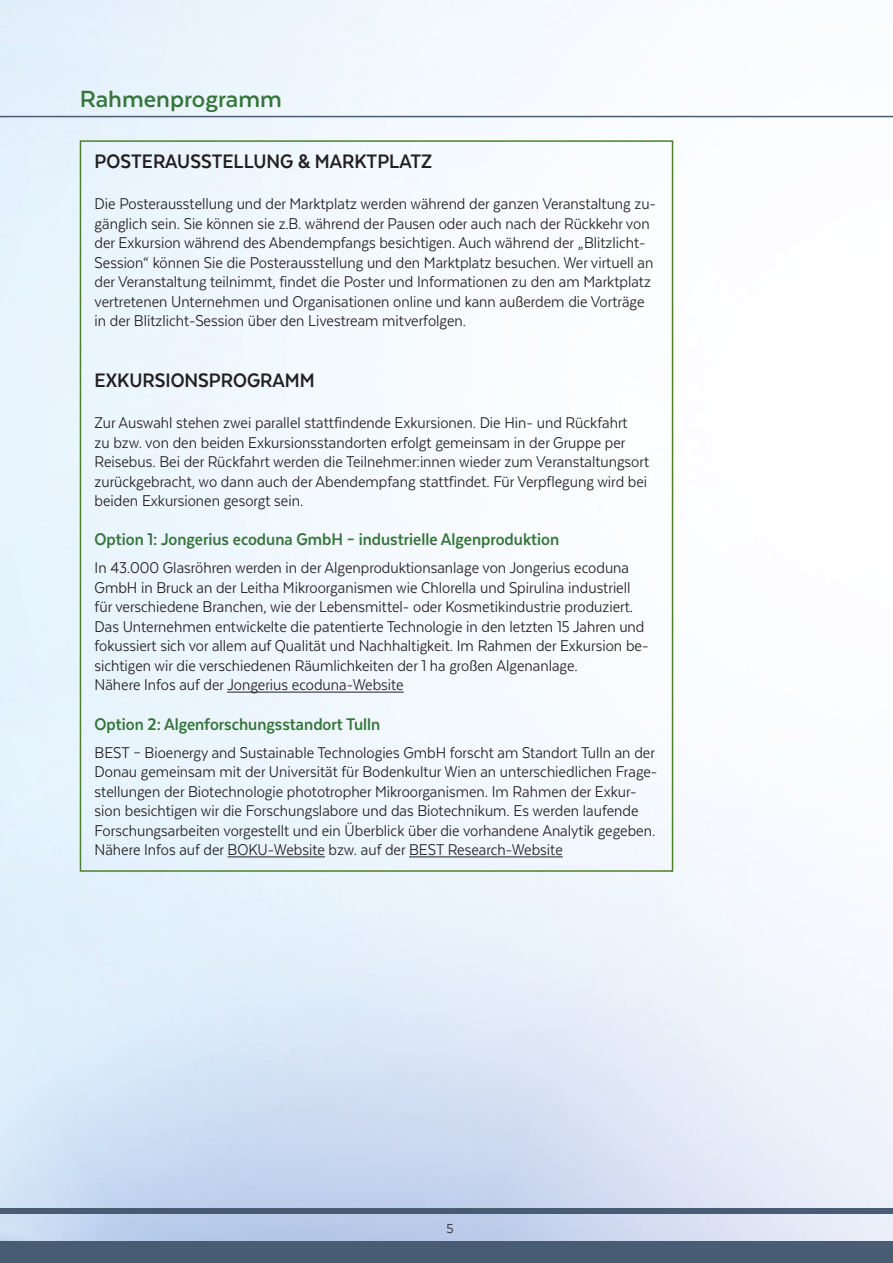
<style>
.page{position:relative;width:893px;height:1263px;background:#fff}
.page>*{position:absolute;margin:0;border:0;box-sizing:border-box;transform-origin:0 0}
.Ü1{font:700 27px "Texta";color:#36753b}
.Ü2{font:700 22.5px "Texta Narrow";color:#231f20}
.Ü3{font:700 19.5px "Texta Narrow";color:#36753b}
.p_Seite2{font:18px/19.5px "Texta Narrow";color:#231f20}
.t1{font:15px "Texta";color:#231f20}
</style>
<div class="page">
<img style="left:0;top:0;width:893px;height:1242px">
<hr style="left:0;top:116px;width:893px;height:1px;background:#485c73">
<div style="left:0;top:1242px;width:893px;height:21px;background:#485c73"></div>
<hr style="left:227px;top:692px;width:177px;height:1px;background:#231f20">
<hr style="left:227px;top:856px;width:98px;height:1px;background:#231f20">
<hr style="left:409px;top:856px;width:154px;height:1px;background:#231f20">
<div style="left:0;top:1209px;width:893px;height:5px;background:#485c73"></div>
<p class="Ü1" style="left:80px;top:85px;width:204px">Rahmenprogramm</p>
<p class="Ü2" style="left:95px;top:150px;width:339px">POSTERAUSSTELLUNG &amp; MARKTPLATZ</p>
<p class="p_Seite2" style="left:95px;top:194px;width:563px">Die Posterausstellung und der Marktplatz werden während der ganzen Veranstaltung zu&shy;gänglich sein. Sie können sie z.B. während der Pausen oder auch nach der Rückkehr von der Exkursion während des Abendempfangs besichtigen. Auch während der „Blitzlicht-Session“ können Sie die Posterausstellung und den Marktplatz besuchen. Wer virtuell an der Veranstaltung teilnimmt, findet die Poster und Informationen zu den am Marktplatz vertretenen Unternehmen und Organisationen online und kann außerdem die Vorträge in der Blitzlicht-Session über den Livestream mitverfolgen.</p>
<p class="Ü2" style="left:95px;top:369px;width:222px">EXKURSIONSPROGRAMM</p>
<p class="p_Seite2" style="left:95px;top:413px;width:556px">Zur Auswahl stehen zwei parallel stattfindende Exkursionen. Die Hin- und Rückfahrt<br>zu bzw. von den beiden Exkursionsstandorten erfolgt gemeinsam in der Gruppe per Reisebus. Bei der Rückfahrt werden die Teilnehmer:innen wieder zum Veranstaltungsort zurückgebracht, wo dann auch der Abendempfang stattfindet. Für Verpflegung wird bei beiden Exkursionen gesorgt sein.</p>
<p class="Ü3" style="left:95px;top:529px;width:466px">Option 1: Jongerius ecoduna GmbH – industrielle Algenproduktion</p>
<p class="p_Seite2" style="left:95px;top:558px;width:555px">In 43.000 Glasröhren werden in der Algenproduktionsanlage von Jongerius ecoduna GmbH in Bruck an der Leitha Mikroorganismen wie Chlorella und Spirulina industriell für verschiedene Branchen, wie der Lebensmittel- oder Kosmetikindustrie produziert.<br>Das Unternehmen entwickelte die patentierte Technologie in den letzten 15 Jahren und fokussiert sich vor allem auf Qualität und Nachhaltigkeit. Im Rahmen der Exkursion be&shy;sichtigen wir die verschiedenen Räumlichkeiten der 1 ha großen Algenanlage.<br>Nähere Infos auf der Jongerius ecoduna-Website</p>
<p class="Ü3" style="left:95px;top:714px;width:287px">Option 2: Algenforschungsstandort Tulln</p>
<p class="p_Seite2" style="left:95px;top:742px;width:564px">BEST – Bioenergy and Sustainable Technologies GmbH forscht am Standort Tulln an der Donau gemeinsam mit der Universität für Bodenkultur Wien an unterschiedlichen Frage&shy;stellungen der Biotechnologie phototropher Mikroorganismen. Im Rahmen der Exkur&shy;sion besichtigen wir die Forschungslabore und das Biotechnikum. Es werden laufende Forschungsarbeiten vorgestellt und ein Überblick über die vorhandene Analytik gegeben.<br>Nähere Infos auf der BOKU-Website bzw. auf der BEST Research-Website</p>
<p class="t1" style="left:446px;top:1221px;width:9px">5</p>
</div>
